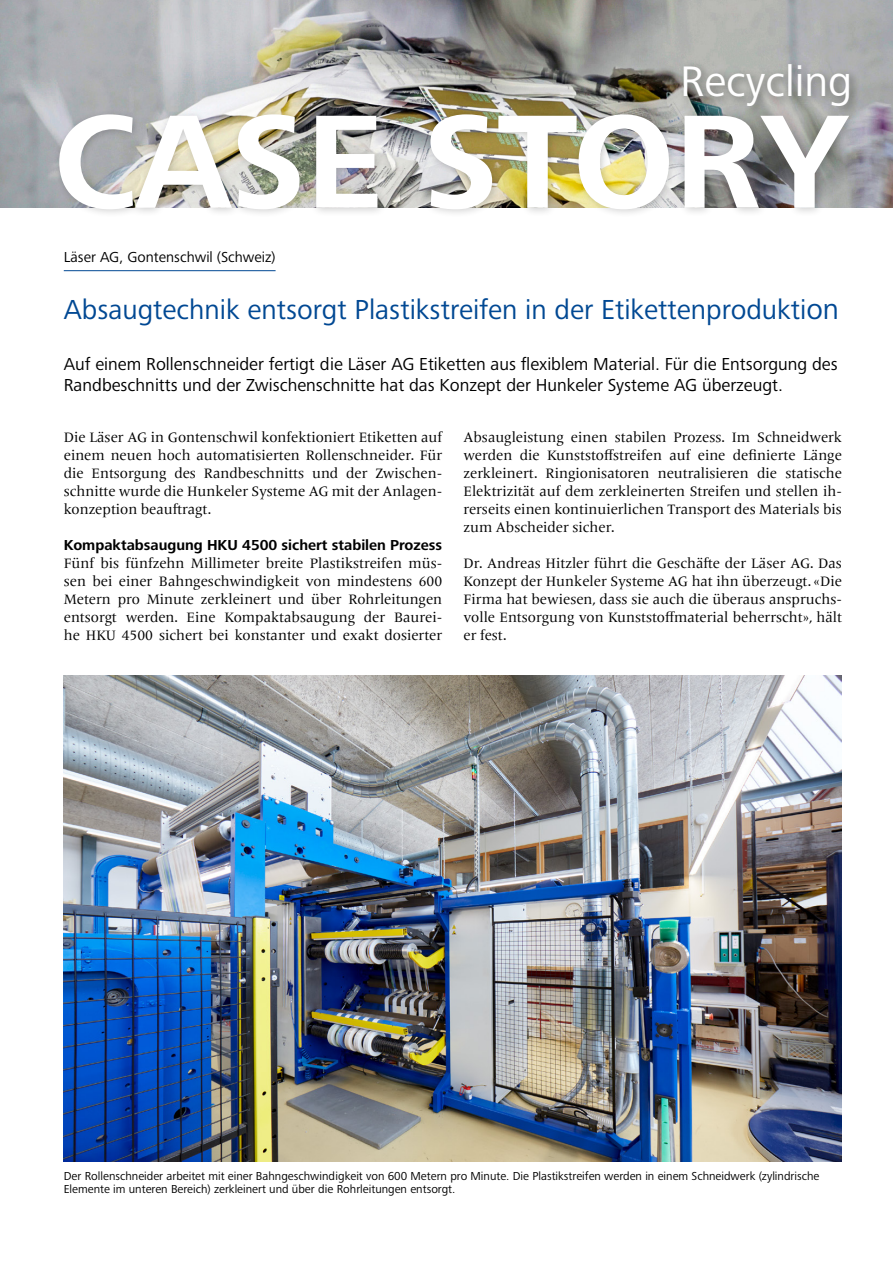
<style>
.page{position:relative;width:893px;height:1263px;background:#fff}
.page>*{position:absolute;margin:0;border:0;box-sizing:border-box;transform-origin:0 0}
.t1{font:700 138px "Frutiger Next Pro";letter-spacing:-.01em;color:#fff}
.t2{font:44.25px "Frutiger Next Pro";color:#fff}
.t3{font:28.5px "Frutiger Next Pro";color:#004893}
.t4{font:18px/21.6px "Frutiger Next Pro";color:#000}
.t5{font:700 15px "Frutiger Next Pro";color:#000}
.t6{font:15px "Frutiger Next Pro";color:#000}
.t7{font:14.25px/18px "Frutiger Serif LT Pro";color:#000;text-align:justify}
.t8{font:12px/13.5px "Frutiger Next Pro";color:#000}
.s1{font-size:30px}
</style>
<div class="page">
<hr style="left:64px;top:270px;width:212px;height:1px;background:#004893">
<img style="left:64px;top:676px;width:778px;height:486px">
<img style="left:0;top:0;width:893px;height:208px">
<div style="left:53px;top:109px;width:805px;height:110px;background:#000;opacity:.2"></div>
<div style="left:679px;top:58px;width:181px;height:59px;background:#000;opacity:.4"></div>
<h2 class="t2" style="left:680px;top:56px;width:173px">Recycling</h2>
<h1 class="t1" style="left:54px;top:83px;width:796px">CASE STORY</h1>
<p class="t6" style="left:64px;top:248px;width:213px">Läser AG, Gontenschwil (Schweiz)</p>
<h3 class="t3" style="left:64px;top:293px;width:777px">Absaugtechnik entsorgt Plastikstreifen in der Etikettenprodukti<span class="s1">on</span></h3>
<p class="t4" style="left:64px;top:353px;width:775px">Auf einem Rollenschneider fertigt die Läser AG Etiketten aus flexiblem Material. Für die Entsorgung des<br>Randbeschnitts und der Zwischenschnitte hat das Konzept der Hunkeler Systeme AG überzeugt.</p>
<p class="t7" style="left:64px;top:428px;width:380px">Die Läser AG in Gontenschwil konfektioniert Etiketten auf einem neuen hoch automatisierten Rollenschneider. Für die Entsorgung des Randbeschnitts und der Zwischen&shy;schnitte wurde die Hunkeler Systeme AG mit der Anlagen&shy;konzeption beauftragt.</p>
<p class="t5" style="left:64px;top:536px;width:380px">Kompaktabsaugung HKU 4500 sichert stabilen Prozess</p>
<p class="t7" style="left:64px;top:554px;width:380px">Fünf bis fünfzehn Millimeter breite Plastikstreifen müs&shy;sen bei einer Bahngeschwindigkeit von mindestens 600<br>Metern pro Minute zerkleinert und über Rohrleitungen entsorgt werden. Eine Kompaktabsaugung der Baurei&shy;he HKU 4500 sichert bei konstanter und exakt dosierter</p>
<p class="t7" style="left:463px;top:428px;width:380px">Absaugleistung einen stabilen Prozess. Im Schneidwerk werden die Kunststoffstreifen auf eine definierte Länge zerkleinert. Ringionisatoren neutralisieren die statische Elektrizität auf dem zerkleinerten Streifen und stellen ih&shy;rerseits einen kontinuierlichen Transport des Materials bis zum Abscheider sicher.</p>
<p class="t7" style="left:463px;top:554px;width:380px">Dr. Andreas Hitzler führt die Geschäfte der Läser AG. Das Konzept der Hunkeler Systeme AG hat ihn überzeugt. «Die Firma hat bewiesen, dass sie auch die überaus anspruchs&shy;volle Entsorgung von Kunststoffmaterial beherrscht», hält er fest.</p>
<p class="t8" style="left:64px;top:1169px;width:757px">Der Rollenschneider arbeitet mit einer Bahngeschwindigkeit von 600 Metern pro Minute. Die Plastikstreifen werden in einem Schneidwerk (zylindrische<br>Elemente im unteren Bereich) zerkleinert und über die Rohrleitungen entsorgt.</p>
</div>
